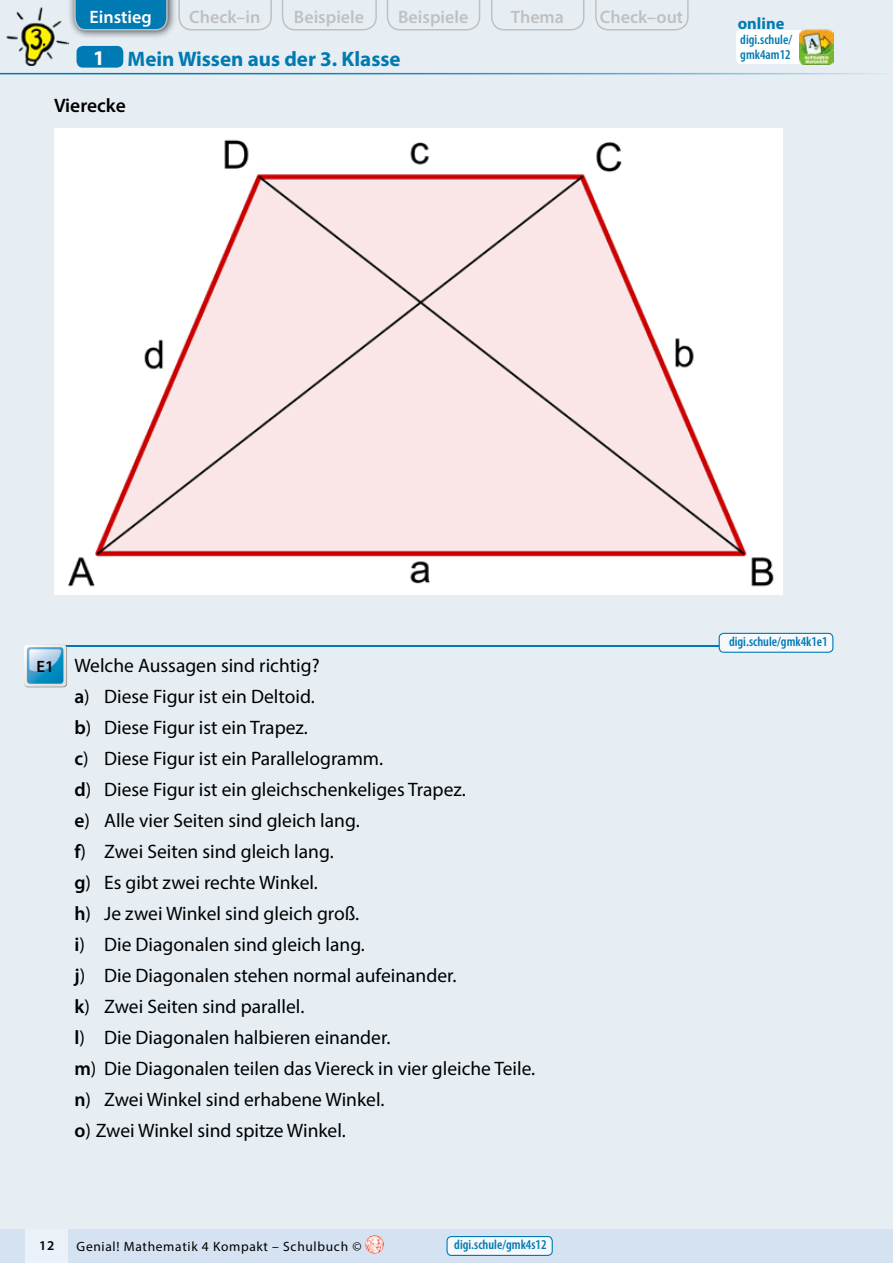
<style>
.page{position:relative;width:893px;height:1263px;background:#fff}
.page>*{position:absolute;margin:0;border:0;box-sizing:border-box;transform-origin:0 0}
.t1{font:700 21px "Myriad Pro";color:#007ab2}
.t2{font:19.5px/31px "Myriad Pro";color:#000}
.t3{font:600 19.5px "Myriad Pro";color:#000}
.t4{font:600 18px "Myriad Pro";color:#c1c0c0}
.t5{font:600 18px "Myriad Pro";color:#fff}
.t6{font:700 16.5px "Myriad Pro";color:#007ab2}
.t7{font:600 16.5px "Myriad Pro";color:#000}
.t8{font:600 condensed 13.5px/15px "Myriad Pro";color:#007ab2}
.t9{font:13.5px "Myriad Pro";letter-spacing:.05em;color:#000}
.t10{font:600 13.5px "Myriad Pro";color:#000}
.s1{color:#fff}
.s2{font-weight:600}
</style>
<div class="page">
<div style="left:0;top:1229px;width:893px;height:34px;background:#d4e2f1"></div>
<img style="left:365px;top:1235px;width:19px;height:19px;border-radius:9px">
<div style="left:26px;top:1229px;width:42px;height:34px;background:#eaf1f9"></div>
<div style="left:0;top:0;width:893px;height:1229px;background:#e6eef4"></div>
<div style="left:447px;top:1236px;width:105px;height:19px;background:#f5f8fc;border-radius:4px"></div>
<div style="left:446px;top:1236px;width:107px;height:20px;border:1px solid #007ab2;border-radius:4px"></div>
<hr style="left:27px;top:645px;width:803px;height:1px;background:#007ab2">
<div style="left:24px;top:645px;width:43px;height:42px;background:#a6a6a6;border-radius:4px"></div>
<svg style="left:24px;top:644px;width:42px;height:43px;background:#85bdd8"></svg>
<div style="left:719px;top:633px;width:114px;height:19px;background:#f5f8fc;border-radius:4px"></div>
<div style="left:719px;top:633px;width:114px;height:20px;border:1px solid #007ab2;border-radius:4px"></div>
<hr style="left:0;top:73px;width:893px;height:1px;background:#007ab2">
<div style="left:77px;top:46px;width:46px;height:22px;background:#007ab2;border-radius:6px"></div>
<img style="left:6px;top:7px;width:62px;height:58px">
<div style="left:67px;top:0;width:110px;height:39px;background:#000;opacity:.75"></div>
<svg style="left:73px;top:0;width:95px;height:31px;background:#1581b2"></svg>
<svg style="left:178px;top:0;width:94px;height:31px"></svg>
<svg style="left:282px;top:0;width:95px;height:31px"></svg>
<svg style="left:387px;top:0;width:93px;height:31px"></svg>
<svg style="left:491px;top:0;width:93px;height:31px"></svg>
<svg style="left:595px;top:0;width:94px;height:31px"></svg>
<img style="left:54px;top:128px;width:729px;height:467px">
<div style="left:736px;top:30px;width:63px;height:34px;background:#fff"></div>
<img style="left:799px;top:30px;width:34px;height:34px">
<p class="t5" style="left:90px;top:6px;width:64px">Einstieg</p>
<p class="t4" style="left:189px;top:6px;width:73px">Check–in</p>
<p class="t4" style="left:294px;top:6px;width:72px">Beispiele</p>
<p class="t4" style="left:398px;top:6px;width:72px">Beispiele</p>
<p class="t4" style="left:511px;top:6px;width:55px">Thema</p>
<p class="t4" style="left:600px;top:6px;width:85px">Check–out</p>
<p class="t1" style="left:93px;top:45px;width:309px"><span class="s1">1</span> Mein Wissen aus der 3. Klasse</p>
<p class="t3" style="left:54px;top:93px;width:73px">Vierecke</p>
<p class="t6" style="left:738px;top:13px;width:48px">online</p>
<p class="t8" style="left:740px;top:33px;width:53px">digi.schule/ gmk4am12</p>
<p class="t7" style="left:36px;top:656px;width:19px">E1</p>
<p class="t2" style="left:74px;top:649px;width:462px">Welche Aussagen sind richtig?<br><span class="s2">a</span>) Diese Figur ist ein Deltoid.<br><span class="s2">b</span>) Diese Figur ist ein Trapez.<br><span class="s2">c</span>) Diese Figur ist ein Parallelogramm.<br><span class="s2">d</span>) Diese Figur ist ein gleichschenkeliges Trapez.<br><span class="s2">e</span>) Alle vier Seiten sind gleich lang.<br><span class="s2">f</span>) Zwei Seiten sind gleich lang.<br><span class="s2">g</span>) Es gibt zwei rechte Winkel.<br><span class="s2">h</span>) Je zwei Winkel sind gleich groß.<br><span class="s2">i</span>) Die Diagonalen sind gleich lang.<br><span class="s2">j</span>) Die Diagonalen stehen normal aufeinander.<br><span class="s2">k</span>) Zwei Seiten sind parallel.<br><span class="s2">l</span>) Die Diagonalen halbieren einander.<br><span class="s2">m</span>) Die Diagonalen teilen das Viereck in vier gleiche Teile. <span class="s2">n</span>) Zwei Winkel sind erhabene Winkel.<br><span class="s2">o</span>) Zwei Winkel sind spitze Winkel.</p>
<p class="t8" style="left:454px;top:1238px;width:94px">digi.schule/gmk4s12</p>
<p class="t10" style="left:39px;top:1236px;width:17px">12</p>
<p class="t9" style="left:77px;top:1238px;width:286px">Genial! Mathematik 4 Kompakt – Schulbuch ©</p>
<p class="t8" style="left:526px;top:1238px;width:22px">1 4</p>
<p class="t8" style="left:729px;top:634px;width:100px">digi.schule/gmk4k1e1</p>
</div>
